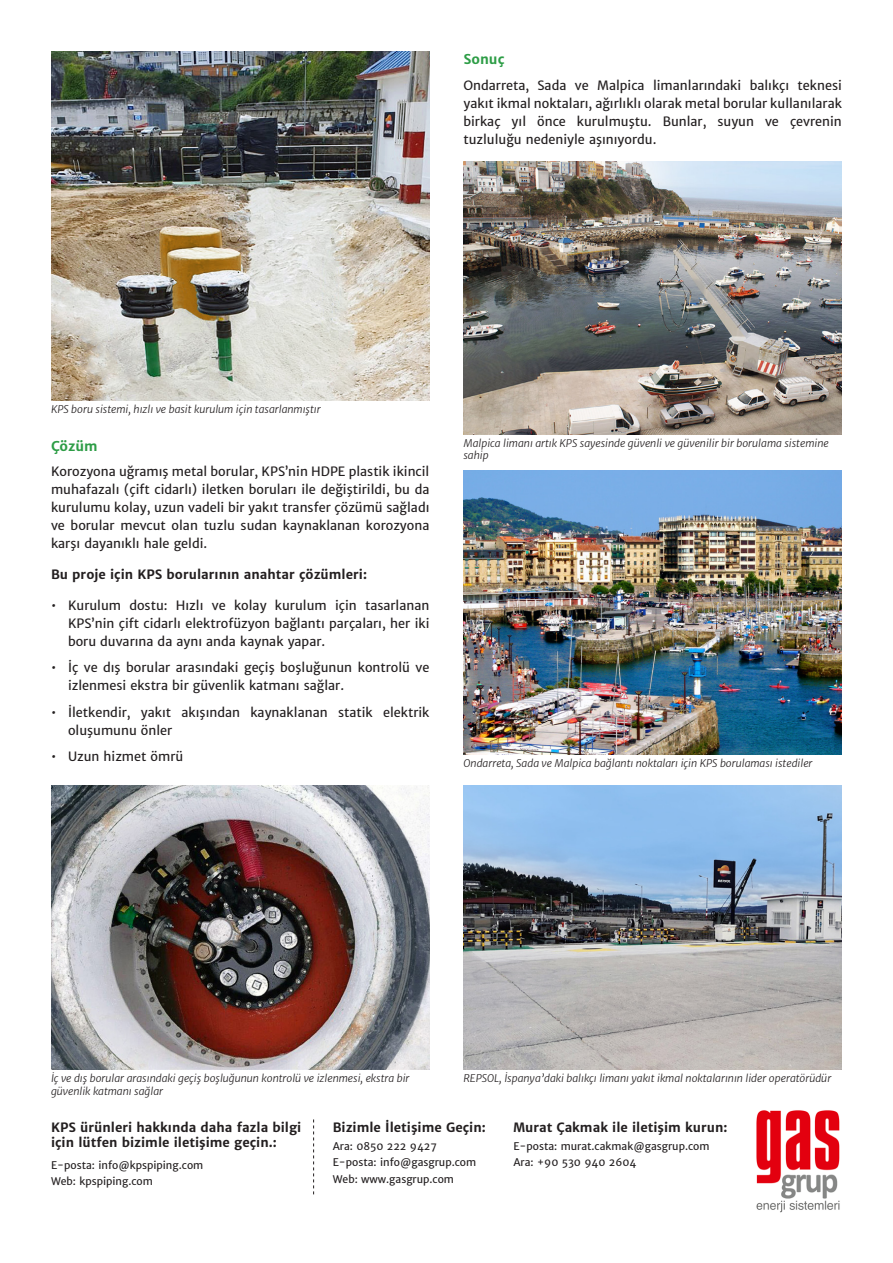
<style>
.page{position:relative;width:893px;height:1263px;background:#fff}
.page>*{position:absolute;margin:0;border:0;box-sizing:border-box;transform-origin:0 0}
.t1{font:700 13.5px "Merriweather Sans";color:#2d9d46}
.t2{font:12.75px/18px "Merriweather Sans";color:#231f20;text-align:justify}
.t3{font:700 12.75px/15.3px "Merriweather Sans";color:#231f20}
.t4{font:italic 10.5px/12.6px "Merriweather Sans";color:#231f20}
.t5{font:10.5px "Merriweather Sans";color:#231f20}
</style>
<div class="page">
<img style="left:463px;top:162px;width:379px;height:272px">
<img style="left:463px;top:471px;width:379px;height:283px">
<img style="left:463px;top:786px;width:379px;height:283px">
<img style="left:51px;top:786px;width:378px;height:283px">
<img style="left:51px;top:51px;width:378px;height:350px">
<img style="left:756px;top:1110px;width:84px;height:102px">
<svg style="left:313px;top:1119px;width:1px;height:75px"></svg>
<p class="t1" style="left:463px;top:51px;width:43px">Sonuç</p>
<p class="t2" style="left:463px;top:76px;width:380px">Ondarreta, Sada ve Malpica limanlarındaki balıkçı teknesi yakıt ikmal noktaları, ağırlıklı olarak metal borular kullanılarak birkaç yıl önce kurulmuştu. Bunlar, suyun ve çevrenin tuzluluğu nedeniyle aşınıyordu.</p>
<p class="t4" style="left:51px;top:403px;width:271px">KPS boru sistemi, hızlı ve basit kurulum için tasarlanmıştır</p>
<p class="t1" style="left:51px;top:437px;width:48px">Çözüm</p>
<p class="t2" style="left:51px;top:462px;width:380px">Korozyona uğramış metal borular, KPS’nin HDPE plastik ikincil muhafazalı (çift cidarlı) iletken boruları ile değiştirildi, bu da kurulumu kolay, uzun vadeli bir yakıt transfer çözümü sağladı ve borular mevcut olan tuzlu sudan kaynaklanan korozyona karşı dayanıklı hale geldi.</p>
<p class="t3" style="left:51px;top:567px;width:318px">Bu proje için KPS borularının anahtar çözümleri:</p>
<p class="t2" style="left:68px;top:596px;width:363px;text-indent:-17px">• Kurulum dostu: Hızlı ve kolay kurulum için tasarlanan KPS’nin çift cidarlı elektrofüzyon bağlantı parçaları, her iki boru duvarına da aynı anda kaynak yapar.</p>
<p class="t2" style="left:68px;top:658px;width:363px;text-indent:-17px">• İç ve dış borular arasındaki geçiş boşluğunun kontrolü ve izlenmesi ekstra bir güvenlik katmanı sağlar.</p>
<p class="t2" style="left:68px;top:703px;width:363px;text-indent:-17px">• İletkendir, yakıt akışından kaynaklanan statik elektrik oluşumunu önler</p>
<p class="t2" style="left:51px;top:747px;width:134px">• Uzun hizmet ömrü</p>
<p class="t4" style="left:463px;top:437px;width:367px">Malpica limanı artık KPS sayesinde güvenli ve güvenilir bir borulama sistemine sahip</p>
<p class="t4" style="left:463px;top:757px;width:351px">Ondarreta, Sada ve Malpica bağlantı noktaları için KPS borulaması istediler</p>
<p class="t4" style="left:51px;top:1072px;width:360px">İç ve dış borular arasındaki geçiş boşluğunun kontrolü ve izlenmesi, ekstra bir</p>
<p class="t4" style="left:463px;top:1072px;width:369px">REPSOL, İspanya’daki balıkçı limanı yakıt ikmal noktalarının lider operatörüdür</p>
<p class="t4" style="left:51px;top:1084px;width:114px">güvenlik katmanı sağlar</p>
<p class="t3" style="left:51px;top:1120px;width:252px">KPS ürünleri hakkında daha fazla bilgi için lütfen bizimle iletişime geçin.:</p>
<p class="t3" style="left:333px;top:1120px;width:155px">Bizimle İletişime Geçin:</p>
<p class="t3" style="left:513px;top:1120px;width:216px">Murat Çakmak ile iletişim kurun:</p>
<p class="t5" style="left:51px;top:1158px;width:154px">E-posta: info@kpspiping.com</p>
<p class="t5" style="left:51px;top:1175px;width:103px">Web: kpspiping.com</p>
<p class="t5" style="left:513px;top:1140px;width:198px">E-posta: murat.cakmak@gasgrup.com</p>
<p class="t5" style="left:513px;top:1156px;width:125px">Ara: +90 530 940 2604</p>
<p class="t5" style="left:333px;top:1140px;width:106px">Ara: 0850 222 9427</p>
<p class="t5" style="left:333px;top:1156px;width:145px">E-posta: info@gasgrup.com</p>
<p class="t5" style="left:333px;top:1173px;width:123px">Web: www.gasgrup.com</p>
</div>
